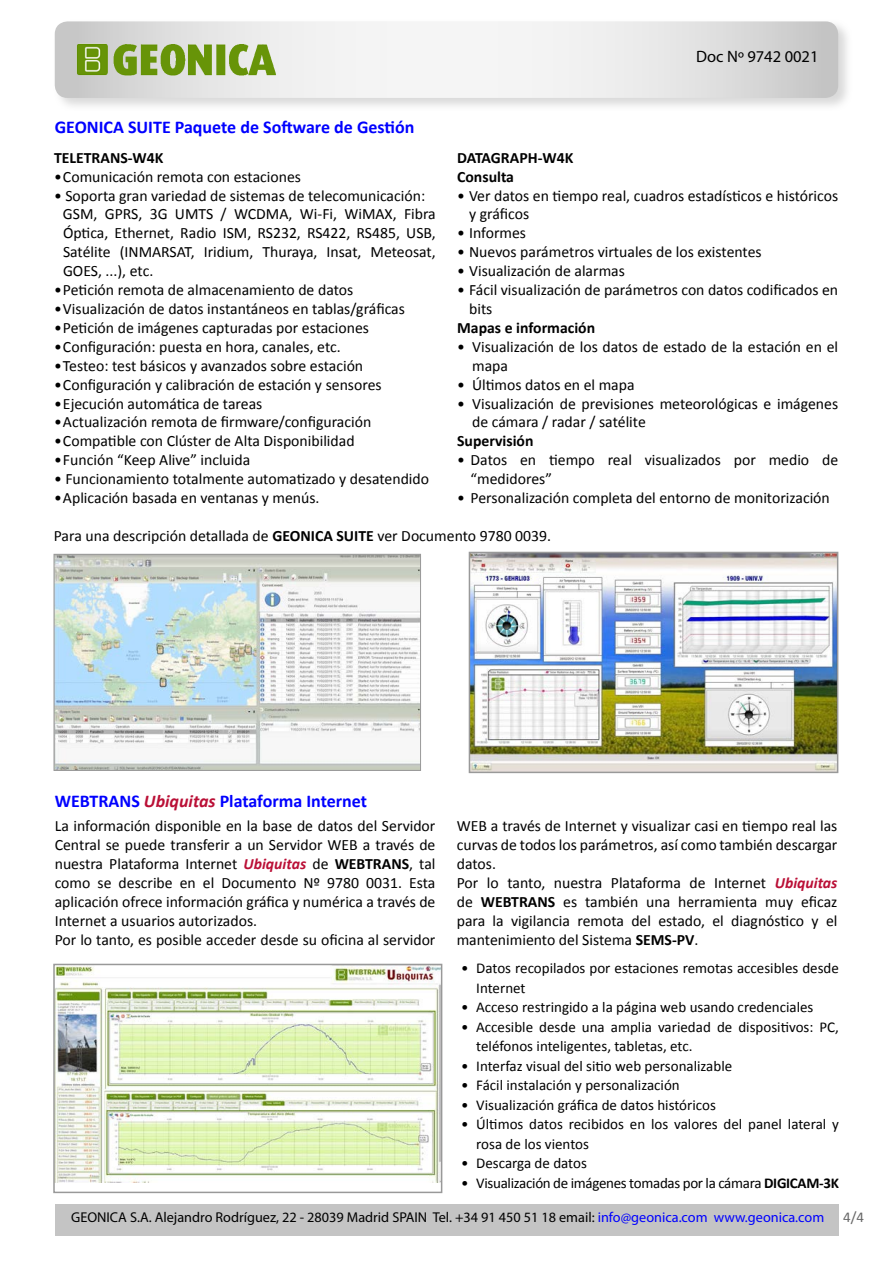
<style>
.page{position:relative;width:893px;height:1263px;background:#fff}
.page>*{position:absolute;margin:0;border:0;box-sizing:border-box;transform-origin:0 0}
.t1{font:700 18px "Calibri";color:#00f}
.t2{font:16.5px "Myriad Pro";color:#000}
.t3{font:15.75px/18.9px "Calibri";color:#000}
.t4{font:700 15.75px "Calibri";color:#000}
.t5{font:15px/19.5px "Calibri";color:#000}
.t6{font:15px "Calibri";letter-spacing:-.02em;color:#000}
.t7{font:15px "Calibri";color:#666}
.t8{font:14.25px "Myriad Pro";color:#000}
.s1{font-weight:700}
.s2{font-style:italic;color:#ba0f36}
.s3{font-weight:700;font-style:italic;color:#ba0f36}
.s4{color:#00f}
</style>
<div class="page">
<div style="left:53px;top:19px;width:800px;height:92px;background:#c4c4c4;opacity:.62"></div>
<svg style="left:55px;top:21px;width:783px;height:77px"></svg>
<div style="left:55px;top:1204px;width:783px;height:31px;background:#c4c4c4"></div>
<img style="left:74px;top:41px;width:203px;height:37px">
<img style="left:472px;top:555px;width:363px;height:215px">
<div style="left:469px;top:552px;width:369px;height:221px;border:2px solid #999"></div>
<img style="left:56px;top:556px;width:363px;height:213px">
<div style="left:54px;top:554px;width:367px;height:217px;border:1px solid #999"></div>
<img style="left:56px;top:967px;width:383px;height:215px">
<div style="left:53px;top:964px;width:389px;height:229px;border:2px solid #999"></div>
<p class="t1" style="left:55px;top:115px;width:361px">GEONICA SUITE Paquete de Software de Gestión</p>
<p class="t2" style="left:696px;top:46px;width:124px">Doc Nº 9742 0021</p>
<p class="t4" style="left:54px;top:147px;width:111px">TELETRANS-W4K</p>
<p class="t3" style="left:54px;top:167px;width:249px">•Comunicación remota con estaciones</p>
<p class="t3" style="left:54px;top:186px;width:373px">• Soporta gran variedad de sistemas de telecomunicación:</p>
<p class="t3" style="left:63px;top:205px;width:374px;text-align:justify">GSM, GPRS, 3G UMTS / WCDMA, Wi-Fi, WiMAX, Fibra Óptica, Ethernet, Radio ISM, RS232, RS422, RS485, USB, Satélite (INMARSAT, Iridium, Thuraya, Insat, Meteosat, GOES, ...), etc.</p>
<p class="t3" style="left:54px;top:280px;width:301px">•Petición remota de almacenamiento de datos</p>
<p class="t3" style="left:54px;top:299px;width:352px">•Visualización de datos instantáneos en tablas/gráficas</p>
<p class="t3" style="left:54px;top:318px;width:317px">•Petición de imágenes capturadas por estaciones</p>
<p class="t3" style="left:54px;top:337px;width:288px">•Configuración: puesta en hora, canales, etc.</p>
<p class="t3" style="left:54px;top:356px;width:311px">•Testeo: test básicos y avanzados sobre estación</p>
<p class="t3" style="left:54px;top:375px;width:329px">•Configuración y calibración de estación y sensores</p>
<p class="t3" style="left:54px;top:394px;width:210px">•Ejecución automática de tareas</p>
<p class="t3" style="left:54px;top:413px;width:319px">•Actualización remota de firmware/configuración</p>
<p class="t3" style="left:54px;top:432px;width:302px">•Compatible con Clúster de Alta Disponibilidad</p>
<p class="t3" style="left:54px;top:451px;width:198px">•Función “Keep Alive” incluida</p>
<p class="t3" style="left:54px;top:469px;width:377px">• Funcionamiento totalmente automatizado y desatendido</p>
<p class="t3" style="left:54px;top:488px;width:267px">•Aplicación basada en ventanas y menús.</p>
<p class="t3" style="left:54px;top:526px;width:499px">Para una descripción detallada de <span class="s1">GEONICA SUITE</span> ver Documento 9780 0039.</p>
<p class="t4" style="left:457px;top:147px;width:118px">DATAGRAPH-W4K</p>
<p class="t4" style="left:457px;top:166px;width:58px">Consulta</p>
<p class="t3" style="left:469px;top:186px;width:371px;text-indent:-12px">• Ver datos en tiempo real, cuadros estadísticos e históricos y gráficos</p>
<p class="t3" style="left:457px;top:224px;width:71px">• Informes</p>
<p class="t3" style="left:457px;top:243px;width:306px">• Nuevos parámetros virtuales de los existentes</p>
<p class="t3" style="left:457px;top:262px;width:169px">• Visualización de alarmas</p>
<p class="t3" style="left:469px;top:280px;width:371px;text-indent:-12px">• Fácil visualización de parámetros con datos codificados en bits</p>
<p class="t4" style="left:457px;top:318px;width:140px">Mapas e información</p>
<p class="t3" style="left:472px;top:337px;width:368px;text-indent:-15px">• Visualización de los datos de estado de la estación en el mapa</p>
<p class="t3" style="left:457px;top:375px;width:179px">• Últimos datos en el mapa</p>
<p class="t3" style="left:472px;top:394px;width:368px;text-indent:-15px">• Visualización de previsiones meteorológicas e imágenes de cámara / radar / satélite</p>
<p class="t4" style="left:457px;top:431px;width:78px">Supervisión</p>
<p class="t3" style="left:471px;top:451px;width:369px;text-indent:-14px">• Datos en tiempo real visualizados por medio de “medidores”</p>
<p class="t3" style="left:457px;top:488px;width:374px">• Personalización completa del entorno de monitorización</p>
<p class="t1" style="left:55px;top:790px;width:314px">WEBTRANS <span class="s2">Ubiquitas</span> Plataforma Internet</p>
<p class="t3" style="left:55px;top:816px;width:382px;text-align:justify">La información disponible en la base de datos del Servidor Central se puede transferir a un Servidor WEB a través de nuestra Plataforma Internet <span class="s3">Ubiquitas</span> de <span class="s1">WEBTRANS</span>, tal como se describe en el Documento Nº 9780 0031. Esta aplicación ofrece información gráfica y numérica a través de Internet a usuarios autorizados.</p>
<p class="t3" style="left:55px;top:930px;width:382px">Por lo tanto, es posible acceder desde su oficina al servidor</p>
<p class="t3" style="left:457px;top:816px;width:382px;text-align:justify">WEB a través de Internet y visualizar casi en tiempo real las curvas de todos los parámetros, así como también descargar datos.</p>
<p class="t3" style="left:457px;top:873px;width:382px;text-align:justify">Por lo tanto, nuestra Plataforma de Internet <span class="s3">Ubiquitas </span>de <span class="s1">WEBTRANS</span> es también una herramienta muy eficaz para la vigilancia remota del estado, el diagnóstico y el mantenimiento del Sistema <span class="s1">SEMS-PV</span>.</p>
<p class="t5" style="left:476px;top:958px;width:364px;text-indent:-15px">• Datos recopilados por estaciones remotas accesibles desde<br>Internet</p>
<p class="t5" style="left:461px;top:997px;width:354px">• Acceso restringido a la página web usando credenciales</p>
<p class="t5" style="left:476px;top:1017px;width:364px;text-indent:-15px">• Accesible desde una amplia variedad de dispositivos: PC, teléfonos inteligentes, tabletas, etc.</p>
<p class="t5" style="left:461px;top:1056px;width:273px">• Interfaz visual del sitio web personalizable</p>
<p class="t5" style="left:461px;top:1075px;width:220px">• Fácil instalación y personalización</p>
<p class="t5" style="left:461px;top:1095px;width:256px">• Visualización gráfica de datos históricos</p>
<p class="t5" style="left:476px;top:1114px;width:364px;text-indent:-15px">• Últimos datos recibidos en los valores del panel lateral y rosa de los vientos</p>
<p class="t5" style="left:461px;top:1153px;width:127px">• Descarga de datos</p>
<p class="t6" style="left:461px;top:1173px;width:379px">• Visualización de imágenes tomadas por la cámara <span class="s1">DIGICAM-3K</span></p>
<p class="t8" style="left:71px;top:1208px;width:755px">GEONICA S.A. Alejandro Rodríguez, 22 - 28039 Madrid SPAIN Tel. +34 91 450 51 18 email: <span class="s4">info@geonica.com www.geonica.com</span></p>
<p class="t7" style="left:843px;top:1207px;width:22px">4/4</p>
</div>
